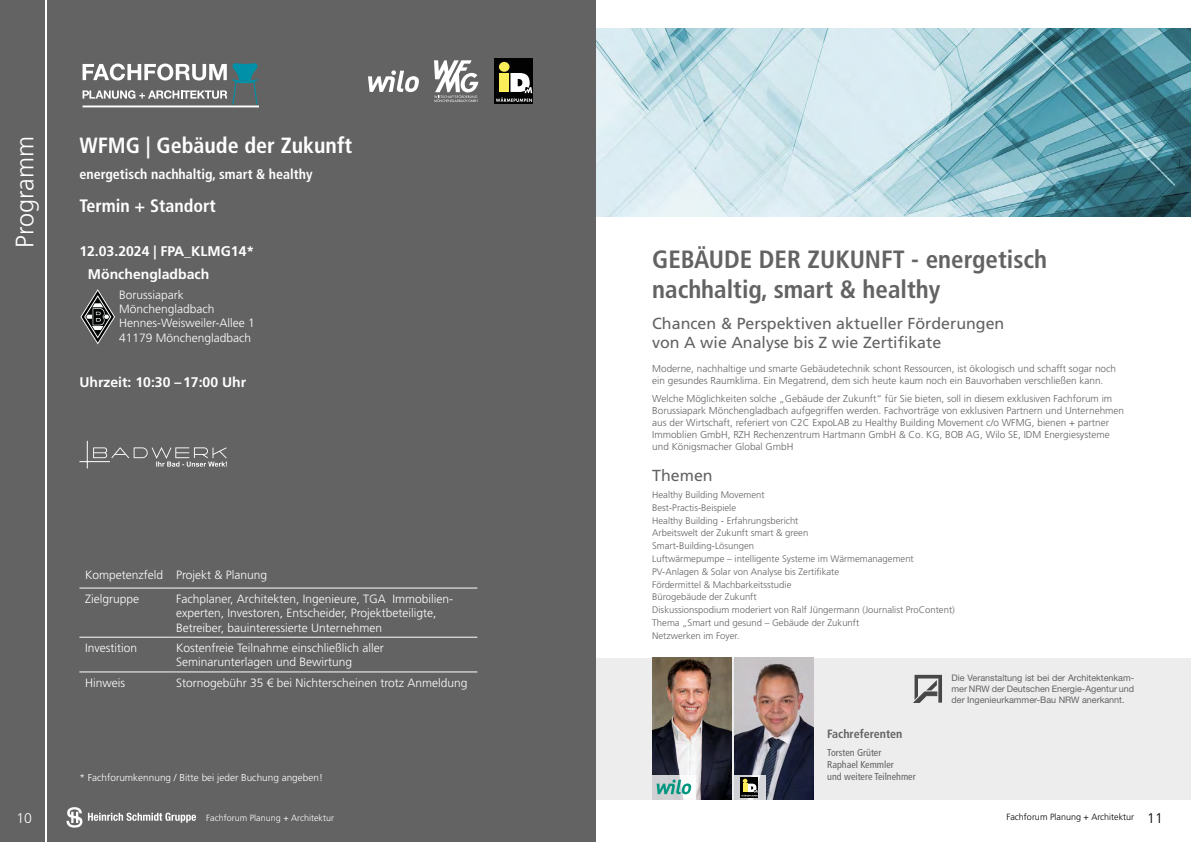
<style>
.page{position:relative;width:1191px;height:842px;background:#fff}
.page>*{position:absolute;margin:0;border:0;box-sizing:border-box;transform-origin:0 0}
.t1{font:300 25.2px "Frutiger LT Std";color:#fff}
.Seitentitel{font:700 condensed 25px/30px "Frutiger LT Std";color:#646363}
.Seitentitel_weiß_größer{font:700 condensed 22px "Frutiger LT Std";color:#fff}
.Seitentitel_weiß{font:700 condensed 18px "Frutiger LT Std";color:#fff}
.Fließtext{font:16px/19.2px "Frutiger LT Std";color:#646363}
.Fließtext_Titel___Datum_weiß{font:700 14px "Frutiger LT Std";color:#fff}
.Seitentitel_weiß_größer-2{font:700 condensed 14px "Frutiger LT Std";color:#fff}
.t2{font:300 14px "Frutiger LT Std";color:#fff}
.Fließtext_weiß{font:300 12px/14.4px "Frutiger LT Std";color:#fff}
.Referent_Titel{font:700 condensed 12px "Frutiger LT Std";color:#646363}
.Fließtext-2{font:300 10px/12px "Frutiger LT Std";color:#646363}
.Referent{font:condensed 10px "Frutiger LT Std";color:#646363}
.Fließtext_weiß_Sternchen{font:300 10px "Frutiger LT Std";color:#fff}
.Fließtext-3{font:300 9.5px "Frutiger LT Std";color:#646363}
.Seitentitel-2{font:300 9.5px "Frutiger LT Std";color:#646363}
.t3{font:9px/10.8px "Helvetica Neue LT Std";color:#646363;text-align:justify}
.t4{font:300 9px "Frutiger LT Std";color:#000}
.t5{font:300 9px "Frutiger LT Std";color:#fff}
.s1{font-size:14px}
</style>
<div class="page">
<div style="left:595px;top:658px;width:596px;height:141px;background:#ededed"></div>
<div style="left:0;top:0;width:45px;height:842px;background:#646363"></div>
<img style="left:652px;top:658px;width:79px;height:141px">
<img style="left:734px;top:658px;width:80px;height:141px">
<svg style="left:595px;top:28px;width:596px;height:189px;background:#a4c7d0"></svg>
<svg style="left:652px;top:775px;width:44px;height:24px"></svg>
<svg style="left:734px;top:775px;width:31px;height:24px"></svg>
<div style="left:741px;top:777px;width:17px;height:20px;background:#020203"></div>
<svg style="left:741px;top:779px;width:16px;height:17px"></svg>
<svg style="left:656px;top:779px;width:35px;height:15px"></svg>
<svg style="left:913px;top:675px;width:29px;height:28px"></svg>
<div style="left:47px;top:0;width:548px;height:842px;background:#646363"></div>
<svg style="left:66px;top:807px;width:130px;height:21px"></svg>
<svg style="left:87px;top:441px;width:140px;height:27px"></svg>
<hr style="left:79px;top:461px;width:31px;height:1px;background:#fff">
<svg style="left:80px;top:289px;width:35px;height:55px"></svg>
<hr style="left:79px;top:588px;width:91px;height:1px;background:#fff">
<hr style="left:170px;top:588px;width:307px;height:1px;background:#fff">
<hr style="left:79px;top:637px;width:91px;height:1px;background:#fff">
<hr style="left:170px;top:637px;width:307px;height:1px;background:#fff">
<hr style="left:79px;top:672px;width:91px;height:1px;background:#fff">
<hr style="left:170px;top:672px;width:307px;height:1px;background:#fff">
<svg style="left:368px;top:70px;width:51px;height:22px"></svg>
<svg style="left:434px;top:60px;width:44px;height:42px"></svg>
<div style="left:495px;top:59px;width:38px;height:45px;background:#020203"></div>
<div style="left:499px;top:62px;width:10px;height:10px;background:#fbec5a;border-radius:50%"></div>
<svg style="left:496px;top:73px;width:36px;height:29px"></svg>
<svg style="left:83px;top:63px;width:175px;height:42px"></svg>
<hr style="left:83px;top:105px;width:176px;height:2px;background:#fff">
<h1 class="t1" style="left:10px;top:248px;width:113px;rotate:-90deg">Programm</h1>
<h3 class="t2" style="left:17px;top:810px;width:17px">10</h3>
<p class="Seitentitel_weiß_größer" style="left:79px;top:132px;width:274px">WFMG | Gebäude der Zukunft</p>
<p class="Seitentitel_weiß_größer-2" style="left:79px;top:166px;width:235px">energetisch nachhaltig, smart &amp; healthy</p>
<p class="Seitentitel_weiß" style="left:79px;top:195px;width:138px">Termin + Standort</p>
<p class="Fließtext_Titel___Datum_weiß" style="left:79px;top:243px;width:176px">12.03.2024 | FPA_KLMG14*</p>
<p class="Fließtext_Titel___Datum_weiß" style="left:88px;top:265px;width:123px">Mönchengladbach</p>
<p class="Fließtext_weiß" style="left:119px;top:287px;width:66px">Borussiapark</p>
<p class="Fließtext_weiß" style="left:119px;top:302px;width:97px">Mönchengladbach</p>
<p class="Fließtext_weiß" style="left:119px;top:316px;width:137px">Hennes-Weisweiler-Allee 1</p>
<p class="Fließtext_weiß" style="left:119px;top:331px;width:134px">41179 Mönchengladbach</p>
<p class="Fließtext_Titel___Datum_weiß" style="left:79px;top:374px;width:168px">Uhrzeit: 10:30 –17:00 Uhr</p>
<p class="Fließtext_weiß" style="left:85px;top:568px;width:80px">Kompetenzfeld</p>
<p class="Fließtext_weiß" style="left:176px;top:568px;width:93px">Projekt &amp; Planung</p>
<p class="Fließtext_weiß" style="left:85px;top:591px;width:56px">Zielgruppe</p>
<p class="Fließtext_weiß" style="left:176px;top:591px;width:279px">Fachplaner, Architekten, Ingenieure, TGA Immobilien&shy;experten, Investoren, Entscheider, Projektbeteiligte,<br>Betreiber, bauinteressierte Unternehmen</p>
<p class="Fließtext_weiß" style="left:85px;top:641px;width:53px">Investition</p>
<p class="Fließtext_weiß" style="left:176px;top:641px;width:209px">Kostenfreie Teilnahme einschließlich aller<br>Seminarunterlagen und Bewirtung</p>
<p class="Fließtext_weiß" style="left:85px;top:675px;width:42px">Hinweis</p>
<p class="Fließtext_weiß" style="left:176px;top:675px;width:293px">Stornogebühr 35 € bei Nichterscheinen trotz Anmeldung</p>
<p class="Fließtext_weiß_Sternchen" style="left:79px;top:771px;width:245px">* Fachforumkennung / Bitte bei jeder Buchung angeben!</p>
<p class="Seitentitel" style="left:652px;top:245px;width:396px">GEBÄUDE DER ZUKUNFT - energetisch nachhaltig, smart &amp; healthy</p>
<p class="Fließtext" style="left:652px;top:314px;width:354px">Chancen &amp; Perspektiven aktueller Förderungen von A wie Analyse bis Z wie Zertifikate</p>
<p class="Fließtext-2" style="left:652px;top:363px;width:465px">Moderne, nachhaltige und smarte Gebäudetechnik schont Ressourcen, ist ökologisch und schafft sogar noch ein gesundes Raumklima. Ein Megatrend, dem sich heute kaum noch ein Bauvorhaben verschließen kann.</p>
<p class="Fließtext-2" style="left:652px;top:392px;width:473px">Welche Möglichkeiten solche „Gebäude der Zukunft“ für Sie bieten, soll in diesem exklusiven Fachforum im Borussiapark Mönchengladbach aufgegriffen werden. Fachvorträge von exklusiven Partnern und Unternehmen aus der Wirtschaft, referiert von C2C ExpoLAB zu Healthy Building Movement c/o WFMG, bienen + partner Immoblien GmbH, RZH Rechenzentrum Hartmann GmbH &amp; Co. KG, BOB AG, Wilo SE, IDM Energiesysteme und Königsmacher Global GmbH</p>
<p class="Fließtext" style="left:652px;top:466px;width:62px">Themen</p>
<p class="Fließtext-3" style="left:652px;top:489px;width:114px">Healthy Building Movement</p>
<p class="Fließtext-3" style="left:652px;top:502px;width:85px">Best-Practis-Beispiele</p>
<p class="Fließtext-3" style="left:652px;top:515px;width:148px">Healthy Building - Erfahrungsbericht</p>
<p class="Fließtext-3" style="left:652px;top:528px;width:158px">Arbeitswelt der Zukunft smart &amp; green</p>
<p class="Fließtext-3" style="left:652px;top:540px;width:103px">Smart-Building-Lösungen</p>
<p class="Fließtext-3" style="left:652px;top:553px;width:263px">Luftwärmepumpe – intelligente Systeme im Wärmemanagement</p>
<p class="Fließtext-3" style="left:652px;top:566px;width:188px">PV-Anlagen &amp; Solar von Analyse bis Zertifikate</p>
<p class="Fließtext-3" style="left:652px;top:579px;width:141px">Fördermittel &amp; Machbarkeitsstudie</p>
<p class="Fließtext-3" style="left:652px;top:592px;width:106px">Bürogebäude der Zukunft</p>
<p class="Fließtext-3" style="left:652px;top:605px;width:304px">Diskussionspodium moderiert von Ralf Jüngermann (Journalist ProContent)</p>
<p class="Fließtext-3" style="left:652px;top:617px;width:208px">Thema „Smart und gesund – Gebäude der Zukunft</p>
<p class="Seitentitel-2" style="left:652px;top:630px;width:89px">Netzwerken im Foyer.</p>
<p class="t3" style="left:951px;top:672px;width:184px">Die Veranstaltung ist bei der Architektenkam&shy;mer NRW der Deutschen Energie-Agentur und der Ingenieurkammer-Bau NRW anerkannt.</p>
<p class="Referent_Titel" style="left:827px;top:727px;width:77px">Fachreferenten</p>
<p class="Referent" style="left:827px;top:746px;width:56px">Torsten Grüter</p>
<p class="Referent" style="left:827px;top:758px;width:68px">Raphael Kemmler</p>
<p class="Referent" style="left:827px;top:770px;width:90px">und weitere Teilnehmer</p>
<p class="t5" style="left:206px;top:812px;width:129px">Fachforum Planung + Architektur</p>
<p class="t4" style="left:1006px;top:812px;width:158px">Fachforum Planung + Architektur <span class="s1">11</span></p>
</div>
